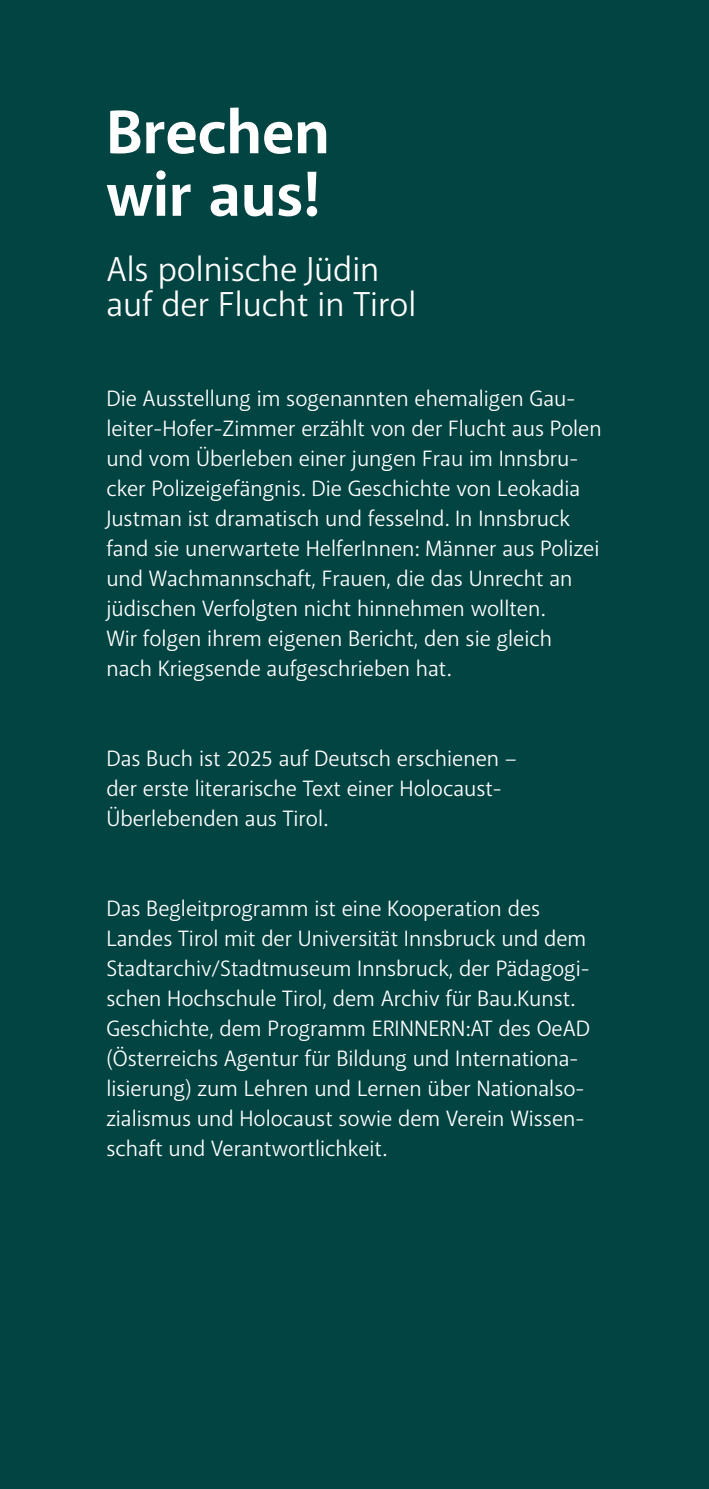
<style>
.page{position:relative;width:709px;height:1489px;background:#fff}
.page>*{position:absolute;margin:0;border:0;box-sizing:border-box;transform-origin:0 0}
.t1{font:700 62.5px/62.5px "Akagi Pro";color:#fff}
.t2{font:35px/35px "Akagi Pro";color:#fff}
.t3{font:22.5px/30px "Akagi Pro";color:#fff}
</style>
<div class="page">
<div style="left:0;top:0;width:709px;height:1488px;background:#024442"></div>
<h1 class="t1" style="left:106px;top:102px;width:225px">Brechen wir aus!</h1>
<h1 class="t2" style="left:106px;top:252px;width:311px">Als polnische Jüdin auf der Flucht in Tirol</h1>
<p class="t3" style="left:106px;top:383px;width:497px">Die Ausstellung im sogenannten ehemaligen Gau&shy;leiter-Hofer-Zimmer erzählt von der Flucht aus Polen und vom Überleben einer jungen Frau im Innsbru&shy;cker Polizeigefängnis. Die Geschichte von Leokadia Justman ist dramatisch und fesselnd. In Innsbruck fand sie unerwartete HelferInnen: Männer aus Polizei und Wachmannschaft, Frauen, die das Unrecht an jüdischen Verfolgten nicht hinnehmen wollten.<br>Wir folgen ihrem eigenen Bericht, den sie gleich nach Kriegsende aufgeschrieben hat.</p>
<p class="t3" style="left:106px;top:743px;width:412px">Das Buch ist 2025 auf Deutsch erschienen – der erste literarische Text einer Holocaust-<br>Überlebenden aus Tirol.</p>
<p class="t3" style="left:106px;top:893px;width:485px">Das Begleitprogramm ist eine Kooperation des Landes Tirol mit der Universität Innsbruck und dem Stadtarchiv/Stadtmuseum Innsbruck, der Pädagogi&shy;schen Hochschule Tirol, dem Archiv für Bau.Kunst.<br>Geschichte, dem Programm ERINNERN:AT des OeAD (Österreichs Agentur für Bildung und Internationa&shy;lisierung) zum Lehren und Lernen über Nationalso&shy;zialismus und Holocaust sowie dem Verein Wissen&shy;schaft und Verantwortlichkeit.</p>
</div>
